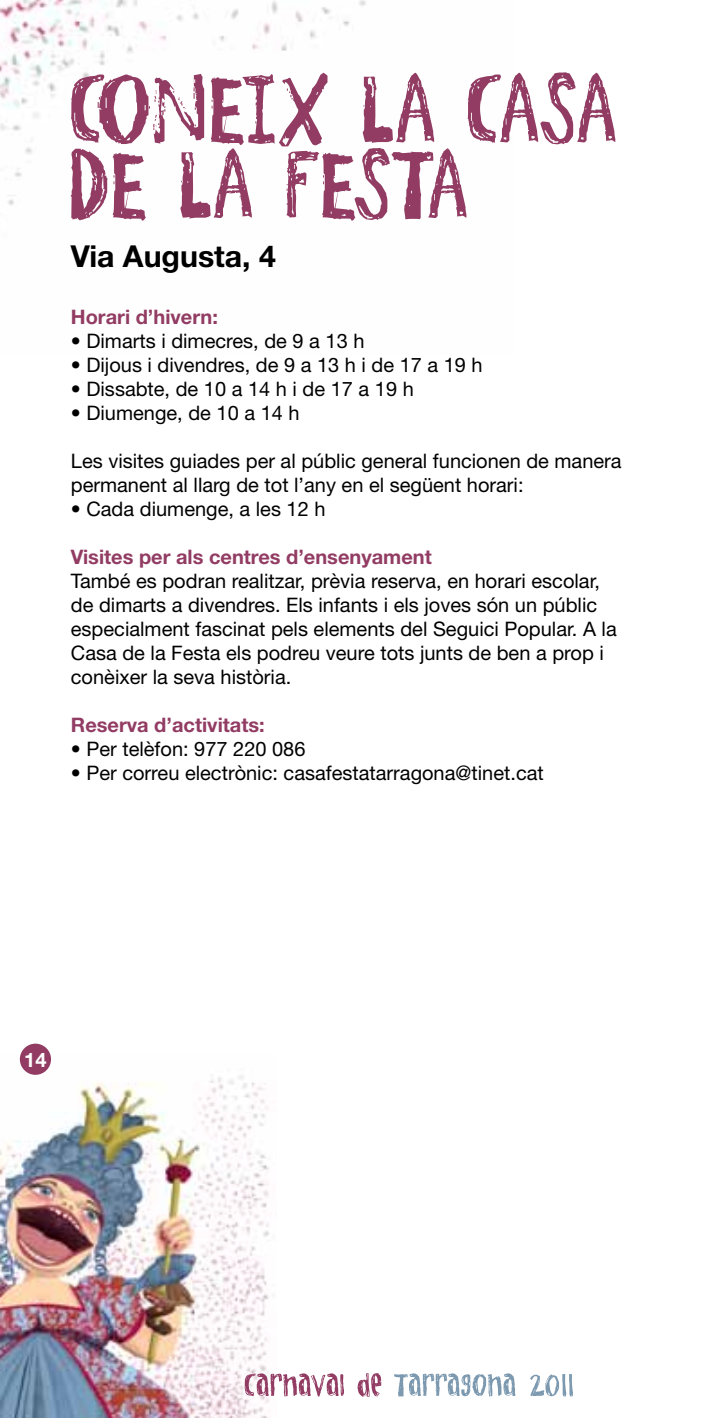
<style>
.page{position:relative;width:709px;height:1418px;background:#fff}
.page>*{position:absolute;margin:0;border:0;box-sizing:border-box;transform-origin:0 0}
.t1{font:700 30.25px "Helvetica Neue LT";color:#000}
.t2{font:20px/24px "Helvetica Neue LT";color:#000}
.t3{font:700 20px "Helvetica Neue LT";color:#923c63}
.t4{font:700 20px "Helvetica Neue LT";color:#fff}
</style>
<div class="page">
<img style="left:0;top:1054px;width:270px;height:363px">
<img style="left:0;top:0;width:467px;height:218px">
<svg style="left:244px;top:1372px;width:137px;height:24px"></svg>
<svg style="left:394px;top:1373px;width:179px;height:23px"></svg>
<div style="left:20px;top:1043px;width:31px;height:31px;background:#923c63;border-radius:50%"></div>
<svg style="left:71px;top:72px;width:544px;height:74px"></svg>
<svg style="left:71px;top:148px;width:395px;height:73px"></svg>
<h1 class="t1" style="left:71px;top:237px;width:206px">Via Augusta, 4</h1>
<p class="t3" style="left:71px;top:304px;width:149px">Horari d’hivern:</p>
<p class="t2" style="left:71px;top:329px;width:295px">• Dimarts i dimecres, de 9 a 13 h</p>
<p class="t2" style="left:71px;top:353px;width:413px">• Dijous i divendres, de 9 a 13 h i de 17 a 19 h</p>
<p class="t2" style="left:71px;top:377px;width:344px">• Dissabte, de 10 a 14 h i de 17 a 19 h</p>
<p class="t2" style="left:71px;top:401px;width:230px">• Diumenge, de 10 a 14 h</p>
<p class="t2" style="left:71px;top:449px;width:552px">Les visites guiades per al públic general funcionen de manera permanent al llarg de tot l’any en el següent horari:</p>
<p class="t2" style="left:71px;top:497px;width:256px">• Cada diumenge, a les 12 h</p>
<p class="t3" style="left:71px;top:544px;width:362px">Visites per als centres d’ensenyament</p>
<p class="t2" style="left:71px;top:569px;width:547px">També es podran realitzar, prèvia reserva, en horari escolar, de dimarts a divendres. Els infants i els joves són un públic especialment fascinat pels elements del Seguici Popular. A la Casa de la Festa els podreu veure tots junts de ben a prop i conèixer la seva història.</p>
<p class="t3" style="left:71px;top:712px;width:195px">Reserva d’activitats:</p>
<p class="t2" style="left:71px;top:737px;width:236px">• Per telèfon: 977 220 086</p>
<p class="t2" style="left:71px;top:761px;width:474px">• Per correu electrònic: casafestatarragona@tinet.cat</p>
<p class="t4" style="left:24px;top:1047px;width:24px">14</p>
</div>
